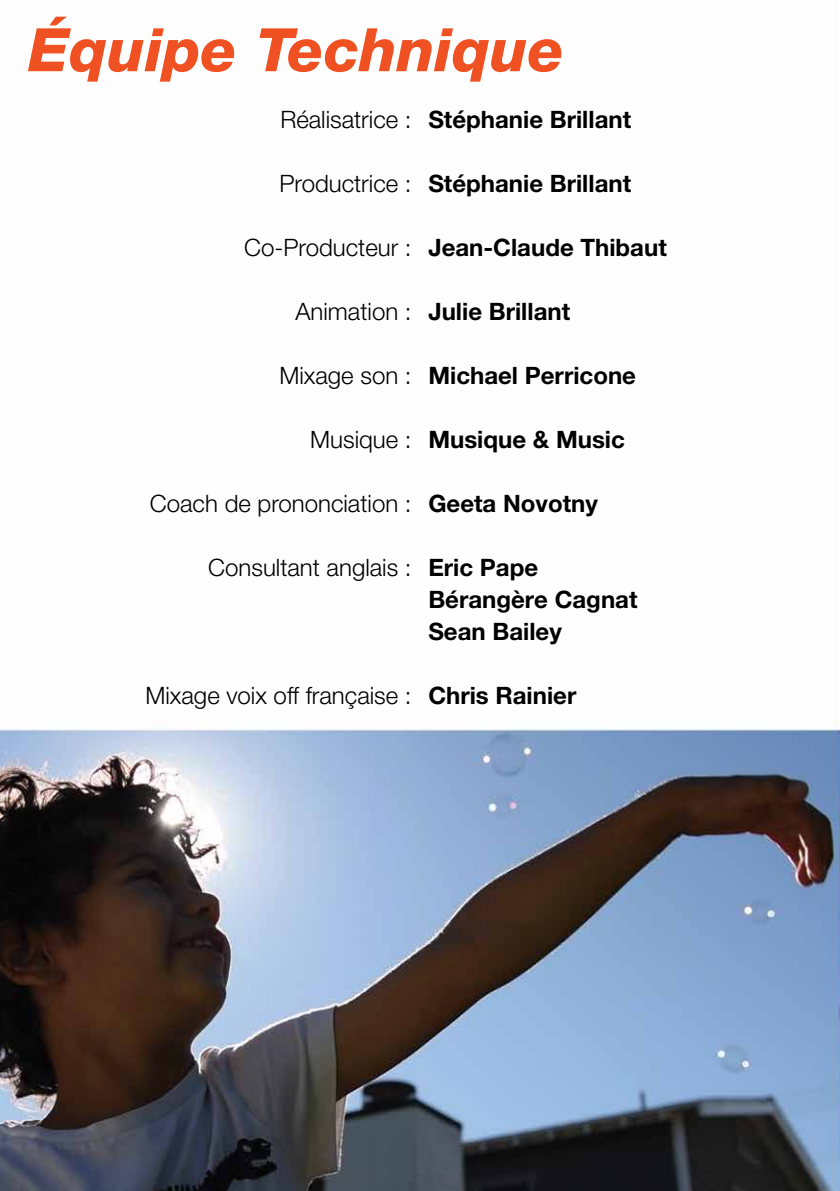
<style>
.page{position:relative;width:840px;height:1191px;background:#fff}
.page>*{position:absolute;margin:0;border:0;box-sizing:border-box;transform-origin:0 0}
.t1{font:italic 800 60px "Helvetica Neue LT Pro";color:#f05123}
.t2{font:700 24px/32px "Helvetica Neue LT Pro";color:#000}
.t3{font:300 24px "Helvetica Neue LT Pro";color:#000}
</style>
<div class="page">
<img style="left:0;top:720px;width:839px;height:471px">
<h1 class="t1" style="left:28px;top:14px;width:537px">Équipe Technique</h1>
<p class="t3" style="left:280px;top:104px;width:133px">Réalisatrice :</p>
<p class="t2" style="left:428px;top:102px;width:204px">Stéphanie Brillant</p>
<p class="t3" style="left:279px;top:168px;width:134px">Productrice :</p>
<p class="t2" style="left:428px;top:166px;width:204px">Stéphanie Brillant</p>
<p class="t3" style="left:244px;top:232px;width:169px">Co-Producteur :</p>
<p class="t2" style="left:428px;top:230px;width:240px">Jean-Claude Thibaut</p>
<p class="t3" style="left:295px;top:296px;width:118px">Animation :</p>
<p class="t2" style="left:428px;top:295px;width:143px">Julie Brillant</p>
<p class="t3" style="left:279px;top:360px;width:134px">Mixage son :</p>
<p class="t2" style="left:428px;top:359px;width:209px">Michael Perricone</p>
<p class="t3" style="left:310px;top:424px;width:103px">Musique :</p>
<p class="t2" style="left:428px;top:423px;width:198px">Musique &amp; Music</p>
<p class="t3" style="left:150px;top:488px;width:263px">Coach de prononciation :</p>
<p class="t2" style="left:428px;top:487px;width:171px">Geeta Novotny</p>
<p class="t3" style="left:208px;top:552px;width:205px">Consultant anglais :</p>
<p class="t2" style="left:428px;top:551px;width:210px">Eric Pape<br>Bérangère Cagnat<br>Sean Bailey</p>
<p class="t3" style="left:145px;top:680px;width:267px">Mixage voix off française :</p>
<p class="t2" style="left:428px;top:679px;width:149px">Chris Rainier</p>
</div>
